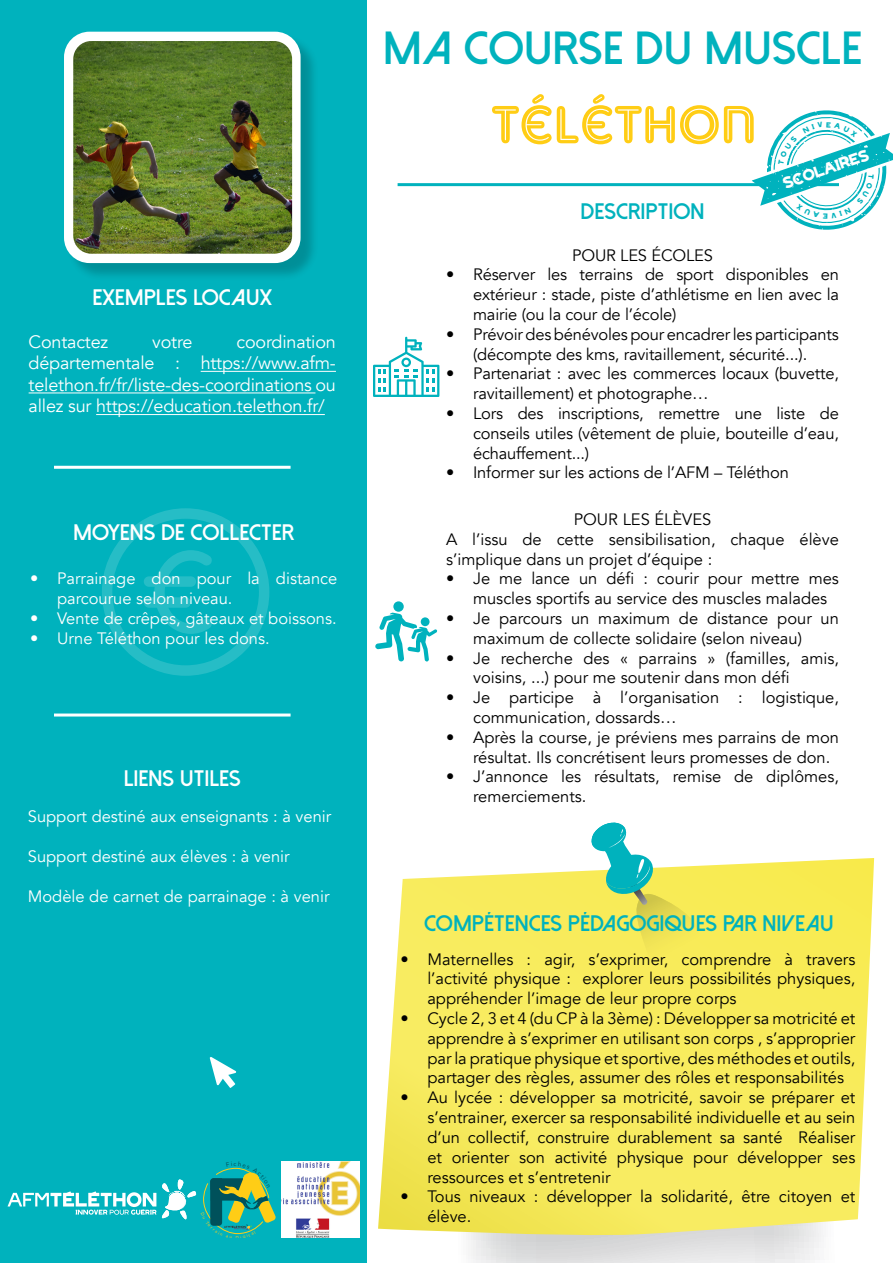
<style>
.page{position:relative;width:893px;height:1263px;background:#fff}
.page>*{position:absolute;margin:0;border:0;box-sizing:border-box;transform-origin:0 0}
.t1{font:52.5px "Adam Gorry Inline";color:#ffcd15}
.t2{font:800 46.5px "Dolce Vita";color:#00b2bd}
.t3{font:800 22.5px "Dolce Vita";color:#00b2bd}
.t4{font:800 22.5px "Dolce Vita";color:#fff}
.t5{font:18px/21.6px "Avenir";letter-spacing:-.01em;color:#fff;text-align:justify}
.t6{font:16.5px/19.8px "Avenir";color:#000}
.t7{font:16.5px/19.8px "Avenir";color:#fff}
.t8{font:700 12.3px "AFM Telethon";color:#fff}
.t9{font:6.15px "Avenir";color:#00515b}
</style>
<div class="page">
<svg style="left:468px;top:1237px;width:353px;height:26px;background:#e1e1e2"></svg>
<svg style="left:378px;top:858px;width:496px;height:379px;background:#f7eb69"></svg>
<svg style="left:589px;top:822px;width:111px;height:155px"></svg>
<div style="left:0;top:0;width:367px;height:1263px;background:#00b2bd"></div>
<svg style="left:102px;top:508px;width:167px;height:168px"></svg>
<hr style="left:201px;top:371px;width:135px;height:1px;background:#fff">
<hr style="left:29px;top:392px;width:286px;height:1px;background:#fff">
<hr style="left:96px;top:414px;width:229px;height:1px;background:#fff">
<hr style="left:398px;top:183px;width:441px;height:3px;background:#00b2bd">
<svg style="left:373px;top:337px;width:66px;height:60px"></svg>
<svg style="left:210px;top:1057px;width:26px;height:31px"></svg>
<hr style="left:54px;top:466px;width:237px;height:3px;background:#fff">
<hr style="left:54px;top:713px;width:237px;height:3px;background:#fff">
<div style="left:66px;top:34px;width:253px;height:248px;background:#000;opacity:.2"></div>
<div style="left:64px;top:32px;width:237px;height:231px;background:#fff;border-radius:26px"></div>
<img style="left:73px;top:41px;width:219px;height:213px">
<div style="left:393px;top:601px;width:11px;height:11px;background:#00b2bd;border-radius:50%"></div>
<svg style="left:375px;top:612px;width:62px;height:50px"></svg>
<img style="left:281px;top:1162px;width:79px;height:75px">
<svg style="left:752px;top:110px;width:141px;height:120px"></svg>
<svg style="left:8px;top:1167px;width:268px;height:68px"></svg>
<h3 class="t4" style="left:93px;top:286px;width:181px">EXEMPLES LOCAUX</h3>
<p class="t5" style="left:29px;top:331px;width:81px">Contactez</p>
<p class="t5" style="left:152px;top:331px;width:42px">votre</p>
<p class="t5" style="left:29px;top:331px;width:309px;text-indent:208px">coordination départementale : https://www.afm&shy;telethon.fr/fr/liste-des-coordinations ou allez sur https://education.telethon.fr/</p>
<h3 class="t4" style="left:73px;top:521px;width:223px">MOYENS DE COLLECTER</h3>
<p class="t7" style="left:57px;top:569px;width:282px;text-indent:-27px">• Parrainage don pour la distance parcourue selon niveau.</p>
<p class="t7" style="left:30px;top:609px;width:308px">• Vente de crêpes, gâteaux et boissons.</p>
<p class="t7" style="left:30px;top:628px;width:241px">• Urne Téléthon pour les dons.</p>
<h3 class="t4" style="left:124px;top:767px;width:119px">LIENS UTILES</h3>
<p class="t7" style="left:28px;top:807px;width:305px">Support destiné aux enseignants : à venir</p>
<p class="t7" style="left:28px;top:847px;width:263px">Support destiné aux élèves : à venir</p>
<p class="t7" style="left:28px;top:886px;width:303px">Modèle de carnet de parrainage : à venir</p>
<p class="t9" style="left:234px;top:1159px;width:5px">c</p>
<h2 class="t2" style="left:383px;top:25px;width:481px">MA COURSE DU MUSCLE</h2>
<h1 class="t1" style="left:491px;top:94px;width:267px">Téléthon</h1>
<p class="t8" style="left:782px;top:179px;width:91px;rotate:-19deg">Scolaires</p>
<h3 class="t3" style="left:581px;top:200px;width:125px">DESCRIPTION</h3>
<p class="t6" style="left:572px;top:245px;width:142px">POUR LES ÉCOLES</p>
<p class="t6" style="left:473px;top:265px;width:367px;text-align:justify;text-indent:-27px">• Réserver les terrains de sport disponibles en extérieur : stade, piste d’athlétisme en lien avec la mairie (ou la cour de l’école)</p>
<p class="t6" style="left:446px;top:325px;width:394px;text-align:center">• Prévoir des bénévoles pour encadrer les participants (décompte des kms, ravitaillement, sécurité...).</p>
<p class="t6" style="left:473px;top:364px;width:367px;text-indent:-27px">• Partenariat : avec les commerces locaux (buvette, ravitaillement) et photographe…</p>
<p class="t6" style="left:473px;top:404px;width:367px;text-align:justify;text-indent:-27px">• Lors des inscriptions, remettre une liste de conseils utiles (vêtement de pluie, bouteille d’eau, échauffement...)</p>
<p class="t6" style="left:446px;top:463px;width:344px">• Informer sur les actions de l’AFM – Téléthon</p>
<p class="t6" style="left:446px;top:510px;width:394px;text-indent:128px">POUR LES ÉLÈVES<br>A l’issu de cette sensibilisation, chaque élève s’implique dans un projet d’équipe :</p>
<p class="t6" style="left:473px;top:569px;width:367px;text-indent:-27px">• Je me lance un défi : courir pour mettre mes muscles sportifs au service des muscles malades</p>
<p class="t6" style="left:473px;top:609px;width:367px;text-indent:-27px">• Je parcours un maximum de distance pour un maximum de collecte solidaire (selon niveau)</p>
<p class="t6" style="left:473px;top:648px;width:367px;text-indent:-27px">• Je recherche des « parrains » (familles, amis, voisins, ...) pour me soutenir dans mon défi</p>
<p class="t6" style="left:473px;top:688px;width:367px;text-indent:-27px">• Je participe à l’organisation : logistique, communication, dossards…</p>
<p class="t6" style="left:473px;top:727px;width:367px;text-indent:-27px">• Après la course, je préviens mes parrains de mon résultat. Ils concrétisent leurs promesses de don.</p>
<p class="t6" style="left:473px;top:767px;width:367px;text-indent:-27px">• J’annonce les résultats, remise de diplômes, remerciements.</p>
<h3 class="t3" style="left:424px;top:911px;width:411px">COMPÉTENCES PÉDAGOGIQUES PAR NIVEAU</h3>
<p class="t6" style="left:427px;top:949px;width:429px;text-align:justify;text-indent:-27px">• Maternelles : agir, s’exprimer, comprendre à travers l’activité physique : explorer leurs possibilités physiques, appréhender l’image de leur propre corps</p>
<p class="t6" style="left:427px;top:1009px;width:430px;text-align:justify;text-indent:-27px">• Cycle 2, 3 et 4 (du CP à la 3ème) : Développer sa motricité et apprendre à s’exprimer en utilisant son corps , s’approprier par la pratique physique et sportive, des méthodes et outils, partager des règles, assumer des rôles et responsabilités</p>
<p class="t6" style="left:427px;top:1088px;width:429px;text-align:justify;text-indent:-27px">• Au lycée : développer sa motricité, savoir se préparer et s’entrainer, exercer sa responsabilité individuelle et au sein d’un collectif, construire durablement sa santé Réaliser et orienter son activité physique pour développer ses ressources et s’entretenir</p>
<p class="t6" style="left:427px;top:1187px;width:430px;text-indent:-27px">• Tous niveaux : développer la solidarité, être citoyen et élève.</p>
</div>
